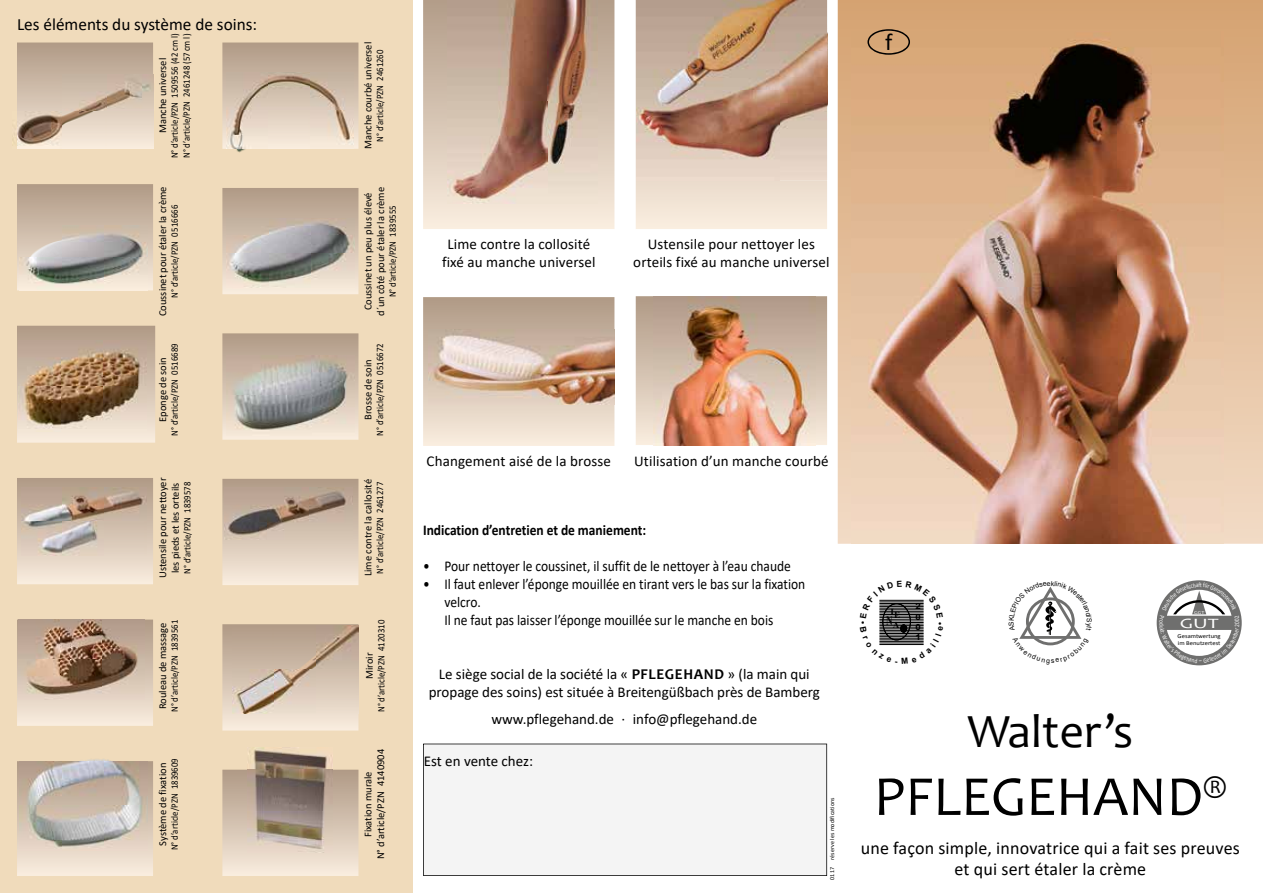
<style>
.page{position:relative;width:1263px;height:893px;background:#fff}
.page>*{position:absolute;margin:0;border:0;box-sizing:border-box;transform-origin:0 0}
.t1{font:57px "Candara";color:#000}
.t2{font:48px "Candara";color:#000}
.t3{font:24px "Calibri";color:#000}
.t4{font:18px/21.6px "Calibri";letter-spacing:.01em;color:#000;text-align:center}
.t5{font:17.25px "Calibri";color:#000}
.t6{font:15px/18px "Calibri";color:#000;text-align:center}
.t7{font:15px/18px "Calibri";color:#000;scale:.9 1}
.t8{font:700 15px "Calibri";color:#000;scale:.9 1}
.t9{font:14.4px "Candara";color:#fff;scale:1.5 1}
.t10{font:700 12.9px "Times New Roman";color:#000;scale:.72 1}
.t11{font:10.5px/12.6px "Calibri";color:#000;text-align:center}
.t12{font:9.75px/11.7px "Calibri";color:#000;scale:.9 1}
.t13{font:700 9.15px "Times New Roman";color:#000}
.t14{font:700 8.4px/10.2px "Arial";color:#000;text-align:justify;scale:1.15 1}
.t15{font:6px "Calibri";color:#000}
.t16{font:6px/7.2px "Calibri";color:#000;scale:1.1 1}
.t17{font:4.65px "Candara";color:#fff;scale:1.25 1}
.s1{font-family:"Candara";font-weight:700}
</style>
<div class="page">
<svg style="left:838px;top:0;width:425px;height:544px;background:#dfb78f"></svg>
<div style="left:423px;top:744px;width:404px;height:132px;background:#f4f4f4"></div>
<div style="left:0;top:0;width:412px;height:893px;background:#f0dbbb"></div>
<svg style="left:222px;top:43px;width:136px;height:106px;background:#bfab98"></svg>
<svg style="left:222px;top:188px;width:136px;height:106px;background:#c5b29f"></svg>
<svg style="left:222px;top:333px;width:136px;height:107px;background:#c7b4a1"></svg>
<svg style="left:222px;top:479px;width:136px;height:106px"></svg>
<svg style="left:222px;top:624px;width:136px;height:106px;background:#e4d5c5"></svg>
<svg style="left:222px;top:770px;width:136px;height:106px;background:#dccbba"></svg>
<svg style="left:17px;top:184px;width:136px;height:106px;background:#c1ac9a"></svg>
<svg style="left:17px;top:326px;width:138px;height:117px;background:#d1bfad"></svg>
<svg style="left:17px;top:478px;width:136px;height:106px"></svg>
<svg style="left:17px;top:620px;width:136px;height:106px"></svg>
<svg style="left:17px;top:761px;width:136px;height:115px;background:#eadbcc"></svg>
<svg style="left:17px;top:43px;width:136px;height:32px;background:#baa692"></svg>
<svg style="left:423px;top:297px;width:191px;height:149px;background:#d6c5b4"></svg>
<svg style="left:423px;top:0;width:191px;height:229px;background:#decebe"></svg>
<svg style="left:636px;top:0;width:191px;height:229px;background:#f1e3d4"></svg>
<svg style="left:636px;top:296px;width:191px;height:149px;background:#d4c2b1"></svg>
<img style="left:20px;top:225px;width:127px;height:66px">
<img style="left:227px;top:218px;width:127px;height:71px">
<img style="left:226px;top:72px;width:127px;height:81px">
<img style="left:227px;top:355px;width:127px;height:80px">
<img style="left:225px;top:488px;width:127px;height:51px">
<img style="left:247px;top:747px;width:85px;height:106px">
<img style="left:233px;top:626px;width:125px;height:87px">
<img style="left:19px;top:341px;width:127px;height:91px">
<img style="left:21px;top:487px;width:125px;height:68px">
<img style="left:19px;top:619px;width:125px;height:80px">
<img style="left:20px;top:759px;width:127px;height:92px">
<img style="left:16px;top:75px;width:138px;height:74px">
<img style="left:827px;top:0;width:1px;height:180px">
<img style="left:637px;top:0;width:190px;height:180px">
<img style="left:447px;top:0;width:150px;height:204px">
<img style="left:428px;top:329px;width:186px;height:75px">
<img style="left:654px;top:296px;width:161px;height:149px">
<img style="left:852px;top:31px;width:371px;height:513px">
<svg style="left:867px;top:29px;width:43px;height:26px"></svg>
<svg style="left:1157px;top:580px;width:85px;height:85px"></svg>
<svg style="left:879px;top:599px;width:45px;height:46px;background:#585858"></svg>
<svg style="left:1019px;top:586px;width:63px;height:60px"></svg>
<p class="t5" style="left:17px;top:12px;width:242px">Les éléments du système de soins:</p>
<p class="t12" style="left:169px;top:158px;width:141px;rotate:-90deg">N° d’article/PZN 1509556 (42 cm l)<br>N° d’article/PZN 2461248 (57 cm l)</p>
<p class="t11" style="left:156px;top:133px;width:77px;rotate:-90deg">Manche universel</p>
<p class="t11" style="left:156px;top:316px;width:131px;rotate:-90deg">Coussinet pour étaler la crème</p>
<p class="t12" style="left:169px;top:298px;width:105px;rotate:-90deg">N° d’article/PZN 0516666</p>
<p class="t12" style="left:169px;top:436px;width:104px;rotate:-90deg">N° d’article/PZN 0516689</p>
<p class="t11" style="left:156px;top:422px;width:66px;rotate:-90deg">Eponge de soin</p>
<p class="t11" style="left:156px;top:578px;width:102px;rotate:-90deg">Ustensile pour nettoyer les pieds et les orteils</p>
<p class="t12" style="left:181px;top:574px;width:104px;rotate:-90deg">N° d’article/PZN 1839578</p>
<p class="t11" style="left:156px;top:709px;width:88px;rotate:-90deg">Rouleau de massage</p>
<p class="t12" style="left:169px;top:712px;width:104px;rotate:-90deg">N° d’article/PZN 1839561</p>
<p class="t11" style="left:156px;top:846px;width:84px;rotate:-90deg">Système de fixation</p>
<p class="t12" style="left:169px;top:850px;width:104px;rotate:-90deg">N° d’article/PZN 1839609</p>
<p class="t11" style="left:361px;top:149px;width:109px;rotate:-90deg">Manche courbé universel</p>
<p class="t12" style="left:374px;top:142px;width:104px;rotate:-90deg">N° d’article/PZN 2461260</p>
<p class="t11" style="left:361px;top:316px;width:130px;rotate:-90deg">Coussinet un peu plus élevé d´un côté pour étaler la crème</p>
<p class="t12" style="left:386px;top:297px;width:104px;rotate:-90deg">N° d’article/PZN 1839555</p>
<p class="t12" style="left:374px;top:436px;width:104px;rotate:-90deg">N° d’article/PZN 0516672</p>
<p class="t11" style="left:361px;top:420px;width:62px;rotate:-90deg">Brosse de soin</p>
<p class="t11" style="left:361px;top:576px;width:99px;rotate:-90deg">Lime contre la callosité</p>
<p class="t12" style="left:374px;top:574px;width:104px;rotate:-90deg">N° d’article/PZN 2461277</p>
<p class="t12" style="left:375px;top:712px;width:104px;rotate:-90deg">N° d’article/PZN 4120310</p>
<p class="t11" style="left:361px;top:859px;width:112px;rotate:-90deg">Fixation murale<br>N° d’article/PZN 4140904</p>
<p class="t11" style="left:363px;top:679px;width:28px;rotate:-90deg">Miroir</p>
<p class="t6" style="left:442px;top:234px;width:155px">Lime contre la collosité fixé au manche universel</p>
<p class="t6" style="left:633px;top:234px;width:198px">Ustensile pour nettoyer les orteils fixé au manche universel</p>
<p class="t6" style="left:427px;top:451px;width:186px">Changement aisé de la brosse</p>
<p class="t6" style="left:634px;top:451px;width:196px">Utilisation d’un manche courbé</p>
<p class="t8" style="left:423px;top:519px;width:249px">Indication d’entretien et de maniement:</p>
<p class="t7" style="left:423px;top:557px;width:410px">• Pour nettoyer le coussinet, il suffit de le nettoyer à l’eau chaude</p>
<p class="t7" style="left:444px;top:575px;width:403px;text-indent:-21px">• Il faut enlever l’éponge mouillée en tirant vers le bas sur la fixation velcro.<br>Il ne faut pas laisser l’éponge mouillée sur le manche en bois</p>
<p class="t6" style="left:429px;top:665px;width:393px">Le siège social de la société la « <span class="s1">PFLEGEHAND</span> » (la main qui propage des soins) est située à Breitengüßbach près de Bamberg</p>
<p class="t6" style="left:491px;top:709px;width:267px">www.pflegehand.de · info@pflegehand.de</p>
<p class="t6" style="left:424px;top:751px;width:111px">Est en vente chez:</p>
<p class="t15" style="left:828px;top:880px;width:84px;rotate:-90deg">0117 réserve les modifications</p>
<h3 class="t3" style="left:885px;top:25px;width:9px">f</h3>
<p class="t13" style="left:890px;top:607px;width:11px">IE</p>
<p class="t14" style="left:915px;top:602px;width:6px">2<br>0<br>0<br>1</p>
<p class="t10" style="left:886px;top:612px;width:11px">N</p>
<p class="t13" style="left:893px;top:619px;width:8px">A</p>
<p class="t17" style="left:1194px;top:610px;width:10px">GGT</p>
<p class="t9" style="left:1180px;top:615px;width:27px">GUT</p>
<p class="t16" style="left:1178px;top:632px;width:41px">Gesamtwertung im Benutzertest</p>
<h2 class="t2" style="left:967px;top:701px;width:167px">Walter’s</h2>
<h1 class="t1" style="left:874px;top:761px;width:355px">PFLEGEHAND<sup>®</sup></h1>
<p class="t4" style="left:861px;top:836px;width:380px">une façon simple, innovatrice qui a fait ses preuves et qui sert étaler la crème</p>
</div>
